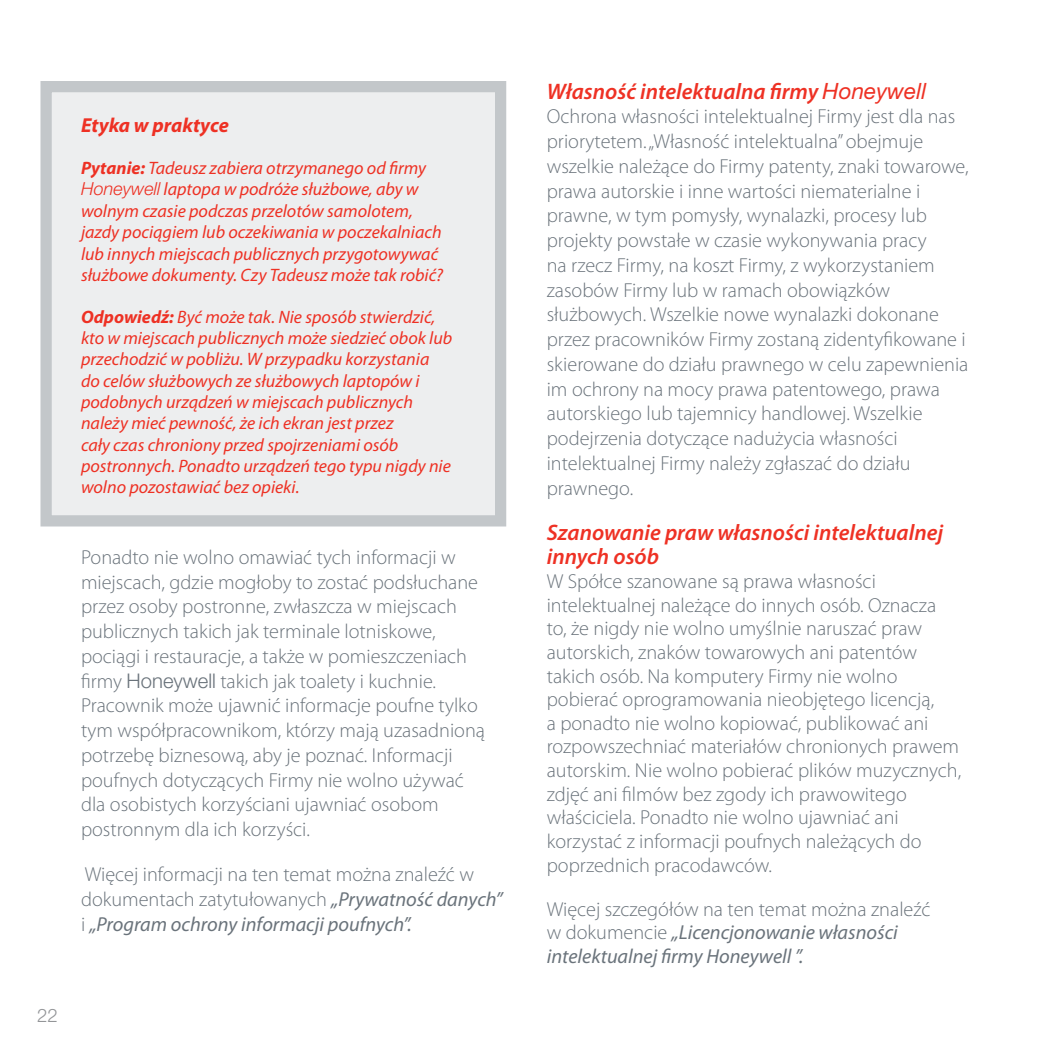
<style>
.page{position:relative;width:1053px;height:1053px;background:#fff}
.page>*{position:absolute;margin:0;border:0;box-sizing:border-box;transform-origin:0 0}
.t1{font:italic 600 22.5px/24.8px "Myriad Pro";color:#ee3124}
.t2{font:300 20.25px/24.8px "Myriad Pro";color:#6a737b}
.t3{font:italic 20.25px/23.6px "Myriad Pro";color:#6a737b}
.t4{font:italic 700 20.25px "Myriad Pro";color:#ee3124}
.t5{font:300 18.45px "Helvetica Neue";color:#939598}
.t6{font:italic 18px/21.4px "Myriad Pro";color:#ee3124}
.s1{font-weight:700}
.s2{font-family:"Helvetica Neue";font-weight:300}
.s3{font-family:"Helvetica Neue"}
.s4{font-weight:400;font-style:italic}
.s5{font-family:"Helvetica Neue";font-weight:400}
.s6{font-weight:300;font-style:normal}
</style>
<div class="page">
<svg style="left:40px;top:81px;width:467px;height:446px;background:#e9eaeb"></svg>
<p class="t4" style="left:81px;top:112px;width:149px">Etyka w praktyce</p>
<p class="t6" style="left:81px;top:157px;width:364px"><span class="s1">Pytanie:</span> Tadeusz zabiera otrzymanego od firmy <span class="s2">Honeywell</span> laptopa w podróże służbowe, aby w wolnym czasie podczas przelotów samolotem, jazdy pociągiem lub oczekiwania w poczekalniach lub innych miejscach publicznych przygotowywać służbowe dokumenty. Czy Tadeusz może tak robić?</p>
<p class="t6" style="left:81px;top:306px;width:373px"><span class="s1">Odpowiedź:</span> Być może tak. Nie sposób stwierdzić, kto w miejscach publicznych może siedzieć obok lub przechodzić w pobliżu. W przypadku korzystania do celów służbowych ze służbowych laptopów i podobnych urządzeń w miejscach publicznych należy mieć pewność, że ich ekran jest przez<br>cały czas chroniony przed spojrzeniami osób postronnych. Ponadto urządzeń tego typu nigdy nie wolno pozostawiać bez opieki.</p>
<p class="t2" style="left:81px;top:545px;width:406px">Ponadto nie wolno omawiać tych informacji w miejscach, gdzie mogłoby to zostać podsłuchane przez osoby postronne, zwłaszcza w miejscach publicznych takich jak terminale lotniskowe, pociągi i restauracje, a także w pomieszczeniach firmy <span class="s3">Honeywell</span> takich jak toalety i kuchnie.<br>Pracownik może ujawnić informacje poufne tylko tym współpracownikom, którzy mają uzasadnioną potrzebę biznesową, aby je poznać. I nformacji poufnych dotyczących Firmy nie wolno używać dla osobistych korzyściani ujawniać osobom postronnym dla ich korzyści.</p>
<p class="t2" style="left:81px;top:862px;width:423px">Więcej informacji na ten temat można znaleźć w dokumentach zatytułowanych <span class="s4">„Prywatność danych” </span>i <span class="s4">„Program ochrony informacji poufnych”.</span></p>
<p class="t5" style="left:37px;top:1004px;width:22px">22</p>
<p class="t1" style="left:547px;top:78px;width:381px">Własność intelektualna firmy <span class="s5">Honeywell</span></p>
<p class="t2" style="left:547px;top:104px;width:424px">Ochrona własności intelektualnej Firmy jest dla nas priorytetem. „Własność intelektualna” obejmuje wszelkie należące do Firmy patenty, znaki towarowe, prawa autorskie i inne wartości niematerialne i prawne, w tym pomysły, wynalazki, procesy lub projekty powstałe w czasie wykonywania pracy<br>na rzecz Firmy, na koszt Firmy, z wykorzystaniem zasobów Firmy lub w ramach obowiązków służbowych. Wszelkie nowe wynalazki dokonane przez pracowników Firmy zostaną zidentyfikowane i skierowane do działu prawnego w celu zapewnienia im ochrony na mocy prawa patentowego, prawa autorskiego lub tajemnicy handlowej. Wszelkie podejrzenia dotyczące nadużycia własności intelektualnej Firmy należy zgłaszać do działu prawnego.</p>
<p class="t1" style="left:547px;top:519px;width:398px">Szanowanie praw własności intelektualnej innych osób</p>
<p class="t2" style="left:547px;top:569px;width:416px;line-height:23.6px">W Spółce szanowane są prawa własności intelektualnej należące do innych osób. Oznacza to, że nigdy nie wolno umyślnie naruszać praw autorskich, znaków towarowych ani patentów takich osób. Na komputery Firmy nie wolno pobierać oprogramowania nieobjętego licencją,<br>a ponadto nie wolno kopiować, publikować ani rozpowszechniać materiałów chronionych prawem autorskim. N ie wolno pobierać plików muzycznych, zdjęć ani filmów bez zgody ich prawowitego właściciela. Ponadto nie wolno ujawniać ani korzystać z informacji poufnych należących do poprzednich pracodawców.</p>
<p class="t3" style="left:547px;top:897px;width:385px"><span class="s6">Więcej szczegółów na ten temat można znaleźć w dokumencie</span> „Licencjonowanie własności intelektualnej firmy Honeywell ”.</p>
</div>
